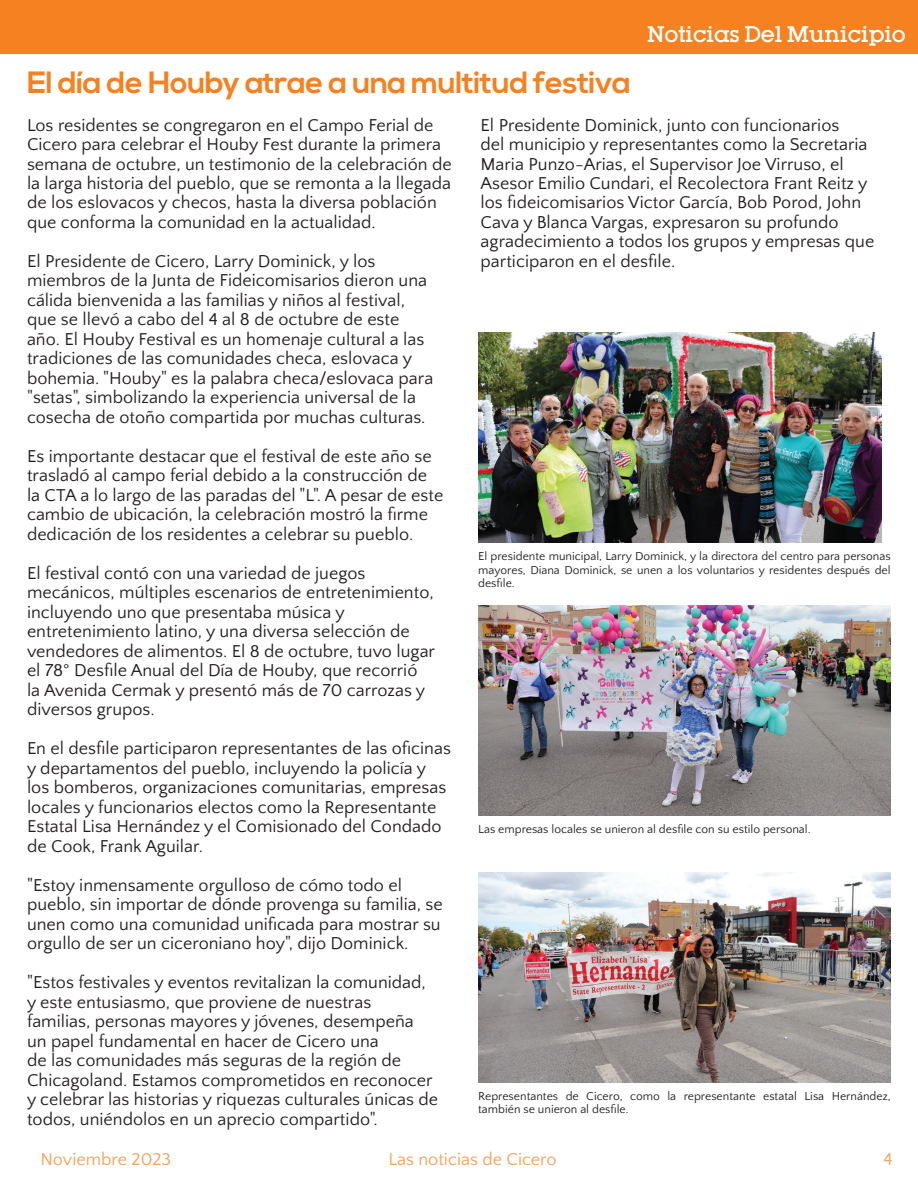
<style>
.page{position:relative;width:918px;height:1188px;background:#fff}
.page>*{position:absolute;margin:0;border:0;box-sizing:border-box;transform-origin:0 0}
.t1{font:700 30.75px "Nexa";letter-spacing:-.02em;color:#f58121}
.t2{font:500 19.5px "Lubalin";color:#fff}
.t3{font:18px/19.5px "Quattrocento Sans";color:#231f20}
.t4{font:18px "Quattrocento Sans";color:#f8a25c}
.t5{font:12px/13.5px "Quattrocento Sans";color:#231f20;text-align:justify}
</style>
<div class="page">
<div style="left:0;top:0;width:918px;height:54px;background:#f58121"></div>
<img style="left:478px;top:332px;width:404px;height:211px">
<img style="left:478px;top:605px;width:413px;height:211px">
<img style="left:478px;top:872px;width:413px;height:211px">
<p class="t2" style="left:647px;top:20px;width:260px">Noticias Del Municipio</p>
<h1 class="t1" style="left:27px;top:65px;width:605px">El día de Houby atrae a una multitud festiva</h1>
<p class="t3" style="left:481px;top:115px;width:395px">El Presidente Dominick, junto con funcionarios<br>del municipio y representantes como la Secretaria Maria Punzo-Arias, el Supervisor Joe Virruso, el Asesor Emilio Cundari, el Recolectora Frant Reitz y los fideicomisarios Victor García, Bob Porod, John Cava y Blanca Vargas, expresaron su profundo agradecimiento a todos los grupos y empresas que participaron en el desfile.</p>
<p class="t3" style="left:27px;top:115px;width:426px">Los residentes se congregaron en el Campo Ferial de Cicero para celebrar el Houby Fest durante la primera semana de octubre, un testimonio de la celebración de la larga historia del pueblo, que se remonta a la llegada de los eslovacos y checos, hasta la diversa población que conforma la comunidad en la actualidad.</p>
<p class="t3" style="left:27px;top:252px;width:408px">El Presidente de Cicero, Larry Dominick, y los miembros de la Junta de Fideicomisarios dieron una cálida bienvenida a las familias y niños al festival, que se llevó a cabo del 4 al 8 de octubre de este año. El Houby Festival es un homenaje cultural a las tradiciones de las comunidades checa, eslovaca y bohemia. "Houby" es la palabra checa/eslovaca para "setas", simbolizando la experiencia universal de la cosecha de otoño compartida por muchas culturas.</p>
<p class="t3" style="left:27px;top:447px;width:418px">Es importante destacar que el festival de este año se trasladó al campo ferial debido a la construcción de la CTA a lo largo de las paradas del "L". A pesar de este cambio de ubicación, la celebración mostró la firme dedicación de los residentes a celebrar su pueblo.</p>
<p class="t3" style="left:27px;top:564px;width:410px">El festival contó con una variedad de juegos mecánicos, múltiples escenarios de entretenimiento, incluyendo uno que presentaba música y entretenimiento latino, y una diversa selección de vendedores de alimentos. El 8 de octubre, tuvo lugar el 78° Desfile Anual del Día de Houby, que recorrió la Avenida Cermak y presentó más de 70 carrozas y diversos grupos.</p>
<p class="t3" style="left:27px;top:739px;width:426px">En el desfile participaron representantes de las oficinas y departamentos del pueblo, incluyendo la policía y los bomberos, organizaciones comunitarias, empresas locales y funcionarios electos como la Representante Estatal Lisa Hernández y el Comisionado del Condado de Cook, Frank Aguilar.</p>
<p class="t3" style="left:27px;top:876px;width:417px">"Estoy inmensamente orgulloso de cómo todo el pueblo, sin importar de dónde provenga su familia, se unen como una comunidad unificada para mostrar su orgullo de ser un ciceroniano hoy", dijo Dominick.</p>
<p class="t3" style="left:27px;top:973px;width:413px">"Estos festivales y eventos revitalizan la comunidad, y este entusiasmo, que proviene de nuestras familias, personas mayores y jóvenes, desempeña<br>un papel fundamental en hacer de Cicero una<br>de las comunidades más seguras de la región de Chicagoland. Estamos comprometidos en reconocer y celebrar las historias y riquezas culturales únicas de todos, uniéndolos en un aprecio compartido".</p>
<p class="t5" style="left:478px;top:550px;width:414px">El presidente municipal, Larry Dominick, y la directora del centro para personas mayores, Diana Dominick, se unen a los voluntarios y residentes después del desfile.</p>
<p class="t5" style="left:478px;top:823px;width:334px">Las empresas locales se unieron al desfile con su estilo personal.</p>
<p class="t5" style="left:478px;top:1090px;width:414px">Representantes de Cicero, como la representante estatal Lisa Hernández, también se unieron al desfile.</p>
<p class="t4" style="left:40px;top:1150px;width:132px">Noviembre 2023</p>
<p class="t4" style="left:388px;top:1150px;width:170px">Las noticias de Cicero</p>
<p class="t4" style="left:883px;top:1150px;width:11px">4</p>
</div>
